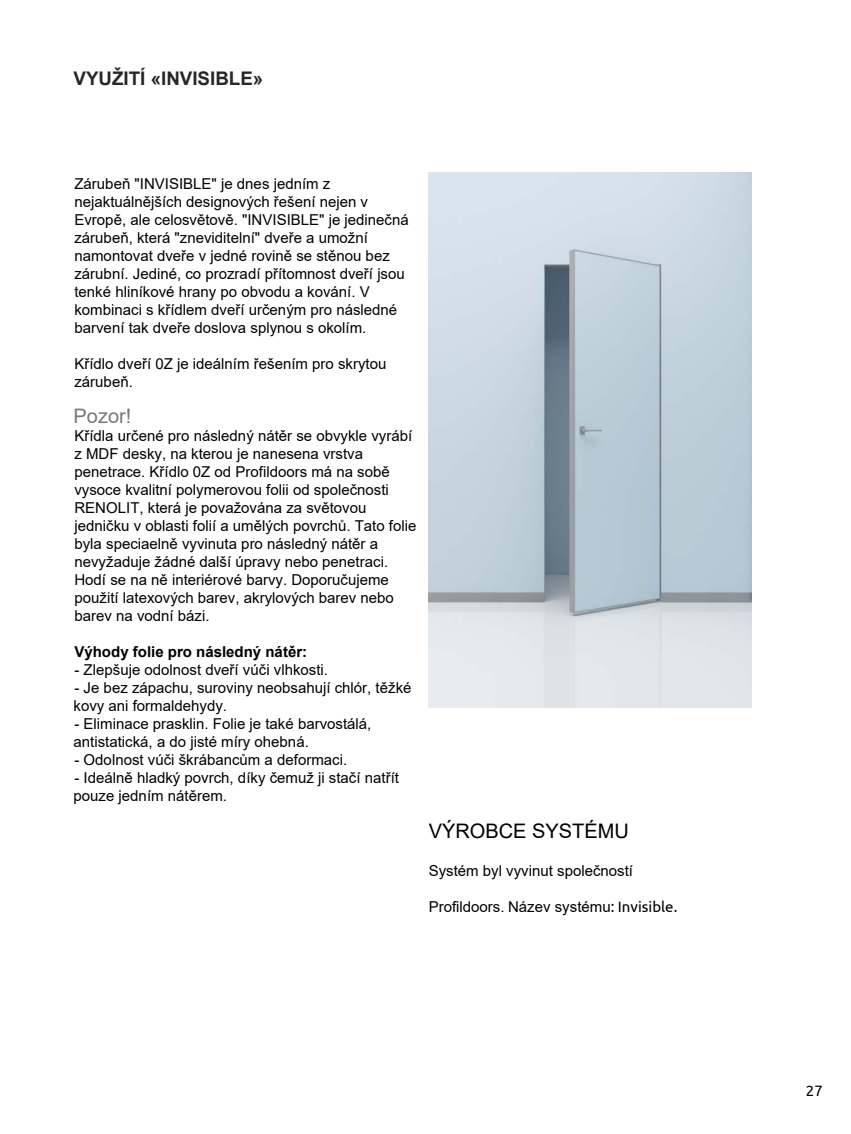
<style>
.page{position:relative;width:851px;height:1134px;background:#fff}
.page>*{position:absolute;margin:0;border:0;box-sizing:border-box;transform-origin:0 0}
.t1{font:20px "Arial";color:#000}
.t2{font:20px "Arial";color:#77787b}
.t3{font:700 18.75px "Arial";color:#282727}
.t4{font:15px/18px "Arial";color:#000}
.t5{font:700 15px "Arial";color:#000}
.t6{font:15px "Ubuntu";color:#000}
.s1{font-style:inherit}
.s2{font-family:"Ubuntu"}
</style>
<div class="page">
<img style="left:428px;top:172px;width:323px;height:536px">
<p class="t3" style="left:74px;top:65px;width:191px">VYUŽITÍ «INVISIBLE»</p>
<p class="t4" style="left:74px;top:174px;width:336px">Zárubeň "INVISIBLE" je dnes jedním z nejaktuálnějších designových řešení nejen v Evropě<span class="s1">,</span> ale celosvětově. "INVISIBLE" je jedinečná zárubeň, která "zneviditelní" dveře a umožní namontovat dveře v jedné rovině se stěnou bez zárubní. Jediné, co prozradí přítomnost dveří jsou tenké hliníkové hrany po obvodu a kování. V kombinaci s křídlem dveří určeným pro následné barvení tak dveře doslova splynou s okolím.</p>
<p class="t4" style="left:74px;top:354px;width:313px">Křídlo dveří 0Z je ideálním řešením pro skrytou zárubeň.</p>
<h1 class="t2" style="left:74px;top:402px;width:59px">Pozor!</h1>
<p class="t4" style="left:74px;top:426px;width:343px">Křídla určené pro následný nátěr se obvykle vyrábí z MDF desky, na kterou je nanesena vrstva penetrace. Křídlo 0Z od Profildoors má na sobě vysoce kvalitní polymerovou folii od společnosti RENOLIT, která je považována za světovou jedničku v oblasti folií a umělých povrchů. Tato folie byla speciaelně vyvinuta pro následný nátěr a nevyžaduje žádné další úpravy nebo penetraci.<br>Hodí se na ně interiérové barvy. Doporučujeme použití latexových barev, akrylových barev nebo barev na vodní bázi.</p>
<p class="t5" style="left:74px;top:641px;width:234px">Výhody folie pro následný nátěr:</p>
<p class="t4" style="left:74px;top:660px;width:255px">- Zlepšuje odolnost dveří vúči vlhkosti.</p>
<p class="t4" style="left:74px;top:678px;width:339px">- Je bez zápachu, suroviny neobsahují chlór, těžké kovy ani formaldehydy.</p>
<p class="t4" style="left:74px;top:714px;width:299px">- Eliminace prasklin. Folie je také barvostálá, antistatická, a do jisté míry ohebná.</p>
<p class="t4" style="left:74px;top:750px;width:274px">- Odolnost vúči škrábancům a deformaci.</p>
<p class="t4" style="left:74px;top:768px;width:327px">- Ideálně hladký povrch, díky čemu<span class="s1">ž</span> ji stačí natřít pouze jedním nátěrem.</p>
<h1 class="t1" style="left:428px;top:817px;width:202px">VÝROBCE SYSTÉMU</h1>
<p class="t4" style="left:428px;top:861px;width:206px">Systém byl vyvinut společností</p>
<p class="t4" style="left:428px;top:897px;width:250px">Profildoors. Název systému<span class="s2">: Invisible.</span></p>
<p class="t6" style="left:805px;top:1081px;width:18px">27</p>
</div>
